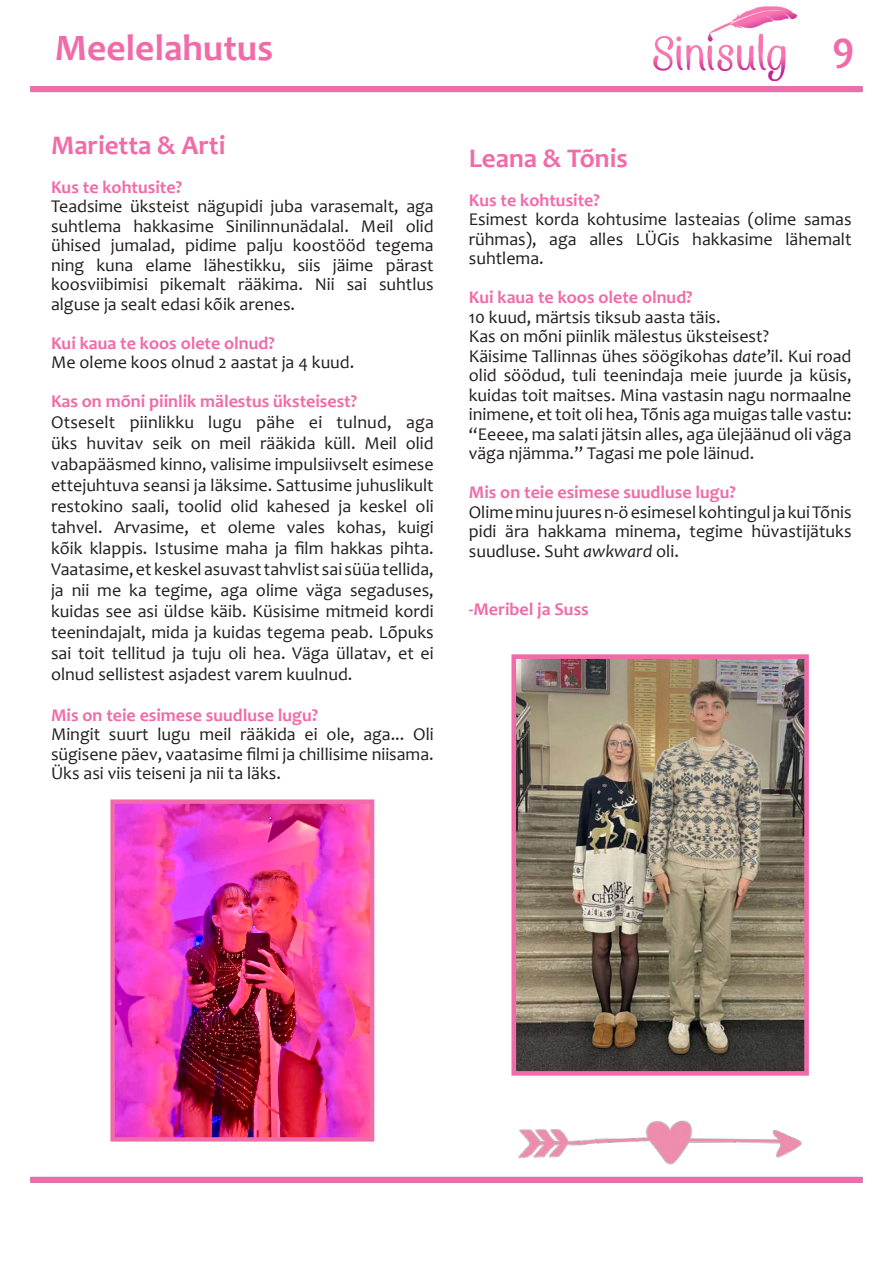
<style>
.page{position:relative;width:893px;height:1263px;background:#fff}
.page>*{position:absolute;margin:0;border:0;box-sizing:border-box;transform-origin:0 0}
.t1{font:700 42px "Candara";color:#f16ba9}
.t2{font:700 37.5px "Candara";color:#f16ba9}
.t3{font:700 27px "Candara";color:#f16ba9}
.t4{font:18px/19.5px "Candara";color:#231f20;text-align:justify}
.t5{font:700 18px "Candara";color:#f16ba9}
.s1{font-style:italic}
</style>
<div class="page">
<img style="left:115px;top:804px;width:254px;height:332px">
<div style="left:110px;top:799px;width:264px;height:342px;border:4px solid #f16ba9"></div>
<img style="left:517px;top:660px;width:286px;height:370px">
<div style="left:511px;top:654px;width:298px;height:422px;border:5px solid #f16ba9"></div>
<img style="left:653px;top:6px;width:145px;height:76px">
<div style="left:30px;top:1177px;width:833px;height:6px;background:#f16ba9"></div>
<div style="left:30px;top:86px;width:833px;height:6px;background:#f16ba9"></div>
<img style="left:504px;top:1030px;width:312px;height:153px">
<p class="t2" style="left:55px;top:24px;width:220px">Meelelahutus</p>
<p class="t3" style="left:51px;top:128px;width:176px">Marietta &amp; Arti</p>
<p class="t5" style="left:51px;top:175px;width:132px">Kus te kohtusite?</p>
<p class="t4" style="left:51px;top:196px;width:384px">Teadsime üksteist nägupidi juba varasemalt, aga suhtlema hakkasime Sinilinnunädalal. Meil olid ühised jumalad, pidime palju koostööd tegema ning kuna elame lähestikku, siis jäime pärast koosviibimisi pikemalt rääkima. Nii sai suhtlus alguse ja sealt edasi kõik arenes.</p>
<p class="t5" style="left:51px;top:331px;width:225px">Kui kaua te koos olete olnud?</p>
<p class="t4" style="left:51px;top:352px;width:305px">Me oleme koos olnud 2 aastat ja 4 kuud.</p>
<p class="t5" style="left:51px;top:390px;width:308px">Kas on mõni piinlik mälestus üksteisest?</p>
<p class="t4" style="left:51px;top:411px;width:384px;line-height:21px">Otseselt piinlikku lugu pähe ei tulnud, aga üks huvitav seik on meil rääkida küll. Meil olid vabapääsmed kinno, valisime impulsiivselt esimese ettejuhtuva seansi ja läksime. Sattusime juhuslikult restokino saali, toolid olid kahesed ja keskel oli tahvel. Arvasime, et oleme vales kohas, kuigi kõik klappis. Istusime maha ja film hakkas pihta.<br>Vaatasime, et keskel asuvast tahvlist sai süüa tellida, ja nii me ka tegime, aga olime väga segaduses, kuidas see asi üldse käib. Küsisime mitmeid kordi teenindajalt, mida ja kuidas tegema peab. Lõpuks sai toit tellitud ja tuju oli hea. Väga üllatav, et ei olnud sellistest asjadest varem kuulnud.</p>
<p class="t5" style="left:51px;top:703px;width:269px">Mis on teie esimese suudluse lugu?</p>
<p class="t4" style="left:51px;top:724px;width:384px">Mingit suurt lugu meil rääkida ei ole, aga... Oli sügisene päev, vaatasime filmi ja chillisime niisama.<br>Üks asi viis teiseni ja nii ta läks.</p>
<p class="t1" style="left:832px;top:20px;width:24px">9</p>
<p class="t3" style="left:469px;top:141px;width:160px">Leana &amp; Tõnis</p>
<p class="t5" style="left:469px;top:188px;width:132px">Kus te kohtusite?</p>
<p class="t4" style="left:469px;top:209px;width:384px">Esimest korda kohtusime lasteaias (olime samas rühmas), aga alles LÜGis hakkasime lähemalt suhtlema.</p>
<p class="t5" style="left:469px;top:286px;width:225px">Kui kaua te koos olete olnud?</p>
<p class="t4" style="left:469px;top:307px;width:253px">10 kuud, märtsis tiksub aasta täis.</p>
<p class="t4" style="left:469px;top:326px;width:302px">Kas on mõni piinlik mälestus üksteisest?</p>
<p class="t4" style="left:469px;top:346px;width:384px">Käisime Tallinnas ühes söögikohas <span class="s1">date</span>’il. Kui road olid söödud, tuli teenindaja meie juurde ja küsis, kuidas toit maitses. Mina vastasin nagu normaalne inimene, et toit oli hea, Tõnis aga muigas talle vastu: “Eeeee, ma salati jätsin alles, aga ülejäänud oli väga väga njämma.” Tagasi me pole läinud.</p>
<p class="t5" style="left:469px;top:481px;width:269px">Mis on teie esimese suudluse lugu?</p>
<p class="t4" style="left:469px;top:502px;width:384px">Olime minu juures n-ö esimesel kohtingul ja kui Tõnis pidi ära hakkama minema, tegime hüvastijätuks suudluse. Suht <span class="s1">awkward</span> oli.</p>
<p class="t5" style="left:469px;top:598px;width:121px">-Meribel ja Suss</p>
</div>
